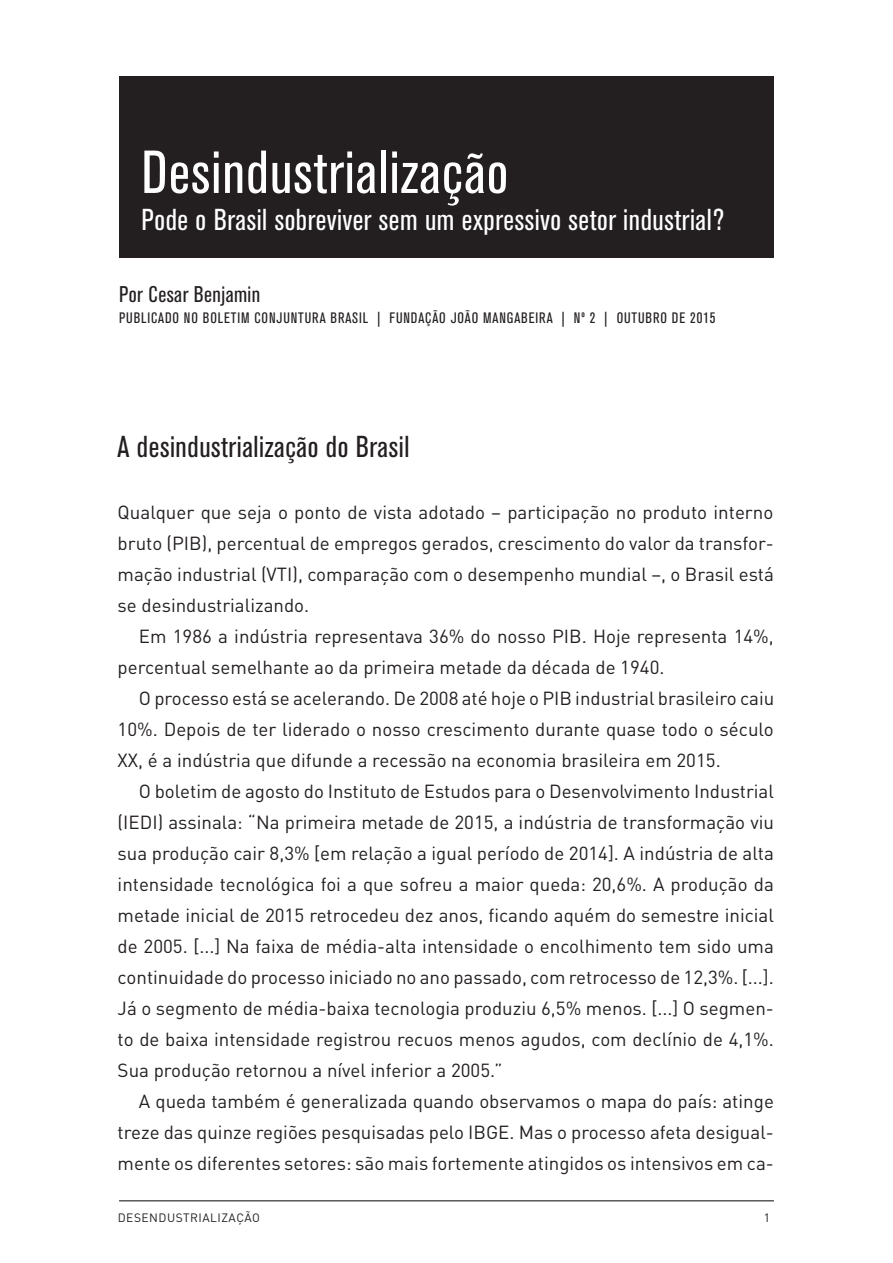
<style>
.page{position:relative;width:893px;height:1263px;background:#fff}
.page>*{position:absolute;margin:0;border:0;box-sizing:border-box;transform-origin:0 0}
.t1{font:condensed 60px "Akzidenz Grotesk BQ";letter-spacing:.02em;color:#fff}
.t2{font:condensed 30px "Akzidenz Grotesk BQ";letter-spacing:.02em;color:#fff}
.t3{font:condensed 30px "Akzidenz Grotesk BQ";letter-spacing:.02em;color:#231f20}
.t4{font:condensed 22.5px "Akzidenz Grotesk BQ";letter-spacing:.02em;color:#231f20}
.t5{font:18.75px/31px "DIN Pro";color:#231f20;text-align:justify}
.t6{font:condensed 15px "Akzidenz Grotesk BQ";letter-spacing:.06em;color:#231f20}
.t7{font:12px "DIN Pro";letter-spacing:.04em;color:#231f20}
</style>
<div class="page">
<hr style="left:119px;top:1200px;width:655px;height:1px;background:#231f20">
<div style="left:119px;top:77px;width:655px;height:181px;background:#231f20"></div>
<h1 class="t1" style="left:141px;top:138px;width:368px">Desindustrialização</h1>
<h2 class="t2" style="left:141px;top:203px;width:584px">Pode o Brasil sobreviver sem um expressivo setor industrial?</h2>
<p class="t4" style="left:119px;top:282px;width:143px">Por Cesar Benjamin</p>
<p class="t6" style="left:119px;top:310px;width:598px">PUBLICADO NO BOLETIM CONJUNTURA BRASIL | FUNDAÇÃO JOÃO MANGABEIRA | Nº 2 | OUTUBRO DE 2015</p>
<h2 class="t3" style="left:118px;top:430px;width:293px">A desindustrialização do Brasil</h2>
<p class="t5" style="left:118px;top:495px;width:658px">Qualquer que seja o ponto de vista adotado – participação no produto interno bruto (PIB), percentual de empregos gerados, crescimento do valor da transfor&shy;mação industrial (VTI), comparação com o desempenho mundial –, o Brasil está se desindustrializando.</p>
<p class="t5" style="left:118px;top:619px;width:658px;text-indent:21px">Em 1986 a indústria representava 36% do nosso PIB. Hoje representa 14%, percentual semelhante ao da primeira metade da década de 1940.</p>
<p class="t5" style="left:118px;top:681px;width:658px;text-indent:21px">O processo está se acelerando. De 2008 até hoje o PIB industrial brasileiro caiu 10%. Depois de ter liderado o nosso crescimento durante quase todo o século XX, é a indústria que difunde a recessão na economia brasileira em 2015.</p>
<p class="t5" style="left:118px;top:774px;width:658px;text-indent:21px">O boletim de agosto do Instituto de Estudos para o Desenvolvimento Industrial (IEDI) assinala: “Na primeira metade de 2015, a indústria de transformação viu sua produção cair 8,3% [em relação a igual período de 2014]. A indústria de alta intensidade tecnológica foi a que sofreu a maior queda: 20,6%. A produção da metade inicial de 2015 retrocedeu dez anos, ficando aquém do semestre inicial de 2005. [...] Na faixa de média-alta intensidade o encolhimento tem sido uma continuidade do processo iniciado no ano passado, com retrocesso de 12,3%. [...].<br>Já o segmento de média-baixa tecnologia produziu 6,5% menos. [...] O segmen&shy;to de baixa intensidade registrou recuos menos agudos, com declínio de 4,1%.<br>Sua produção retornou a nível inferior a 2005.”</p>
<p class="t5" style="left:118px;top:1083px;width:658px;text-indent:21px">A queda também é generalizada quando observamos o mapa do país: atinge treze das quinze regiões pesquisadas pelo IBGE. Mas o processo afeta desigual&shy;mente os diferentes setores: são mais fortemente atingidos os intensivos em ca-</p>
<p class="t7" style="left:118px;top:1208px;width:144px">DESENDUSTRIALIZAÇÃO</p>
<p class="t7" style="left:764px;top:1208px;width:8px">1</p>
</div>
